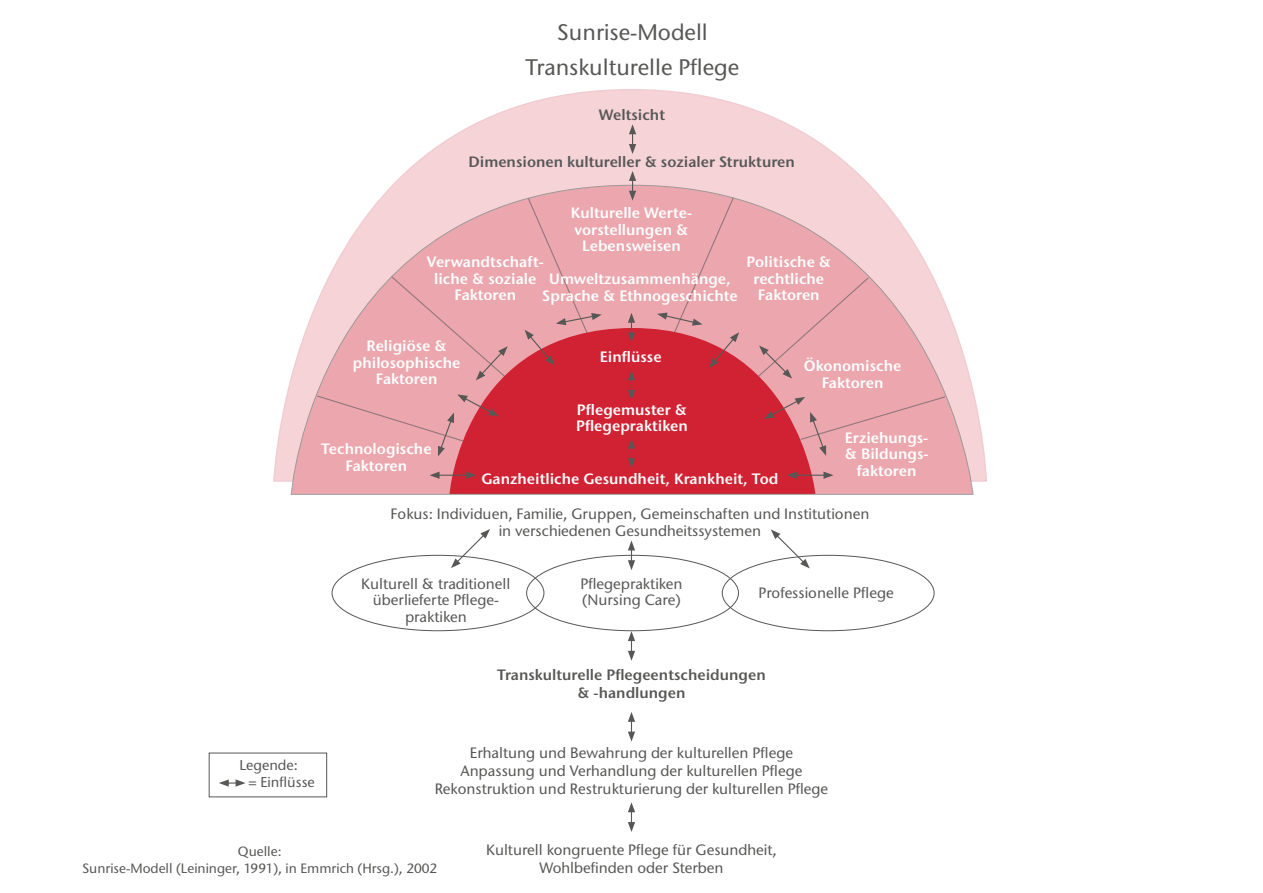
<style>
.page{position:relative;width:1263px;height:893px;background:#fff}
.page>*{position:absolute;margin:0;border:0;box-sizing:border-box;transform-origin:0 0}
.t1{font:500 22.5px "Stone Sans ITC Std";color:#575756}
.t2{font:500 15px/16.5px "Stone Sans ITC Std";color:#575756;text-align:center}
.t3{font:600 15px/16.5px "Stone Sans ITC Std";color:#fff;text-align:center}
.t4{font:600 15px/18px "Stone Sans ITC Std";color:#575756;text-align:center}
.t5{font:500 14.25px/16.5px "Stone Sans ITC Std";color:#575756}
.t6{font:500 13.5px "Stone Sans ITC Std";color:#575756}
</style>
<div class="page">
<svg style="left:273px;top:89px;width:714px;height:393px"></svg>
<svg style="left:290px;top:184px;width:684px;height:311px;background:#e7969e"></svg>
<svg style="left:629px;top:124px;width:7px;height:30px"></svg>
<svg style="left:629px;top:171px;width:7px;height:30px"></svg>
<svg style="left:628px;top:313px;width:7px;height:29px"></svg>
<svg style="left:628px;top:370px;width:7px;height:30px"></svg>
<svg style="left:628px;top:439px;width:7px;height:29px"></svg>
<svg style="left:628px;top:540px;width:7px;height:30px"></svg>
<svg style="left:628px;top:631px;width:7px;height:30px"></svg>
<svg style="left:628px;top:712px;width:7px;height:30px"></svg>
<svg style="left:628px;top:802px;width:7px;height:30px"></svg>
<svg style="left:451px;top:529px;width:39px;height:39px"></svg>
<svg style="left:771px;top:529px;width:39px;height:39px"></svg>
<div style="left:390px;top:275px;width:118px;height:105px;background:#eca7ae"></div>
<div style="left:757px;top:276px;width:113px;height:103px;background:#eca7ae"></div>
<hr style="left:437px;top:475px;width:32px;height:1px;background:#575756">
<svg style="left:466px;top:472px;width:10px;height:7px"></svg>
<svg style="left:429px;top:472px;width:11px;height:7px"></svg>
<hr style="left:794px;top:475px;width:32px;height:1px;background:#575756">
<svg style="left:823px;top:472px;width:10px;height:7px"></svg>
<svg style="left:787px;top:472px;width:10px;height:7px"></svg>
<svg style="left:764px;top:395px;width:182px;height:61px;background:#e38f98"></svg>
<svg style="left:316px;top:394px;width:183px;height:62px;background:#e39199"></svg>
<svg style="left:525px;top:197px;width:77px;height:169px;background:#e4919a"></svg>
<svg style="left:657px;top:196px;width:82px;height:172px;background:#e49098"></svg>
<svg style="left:219px;top:779px;width:27px;height:8px"></svg>
<p class="t1" style="left:557px;top:18px;width:152px">Sunrise-Modell</p>
<p class="t1" style="left:525px;top:54px;width:215px">Transkulturelle Pflege</p>
<p class="t4" style="left:599px;top:106px;width:68px">Weltsicht</p>
<p class="t4" style="left:468px;top:153px;width:328px">Dimensionen kultureller &amp; sozialer Strukturen</p>
<p class="t3" style="left:571px;top:205px;width:123px">Kulturelle Werte&shy;vorstellungen &amp;<br>Lebensweisen</p>
<p class="t3" style="left:427px;top:253px;width:118px">Verwandtschaft&shy;liche &amp; soziale<br>Faktoren</p>
<p class="t3" style="left:542px;top:271px;width:197px">Umweltzusammenhänge,<br>Sprache &amp; Ethnogeschichte</p>
<p class="t3" style="left:746px;top:253px;width:86px">Politische &amp; rechtliche<br>Faktoren</p>
<p class="t3" style="left:353px;top:337px;width:109px">Religiöse &amp; philosophische<br>Faktoren</p>
<p class="t3" style="left:600px;top:348px;width:63px">Einflüsse</p>
<p class="t3" style="left:804px;top:358px;width:99px">Ökonomische<br>Faktoren</p>
<p class="t3" style="left:576px;top:401px;width:113px;text-align:left">Pflegemuster &amp;<br>Pflegepraktiken</p>
<p class="t3" style="left:481px;top:470px;width:298px">Ganzheitliche Gesundheit, Krankheit, Tod</p>
<p class="t2" style="left:390px;top:506px;width:480px">Fokus: Individuen, Familie, Gruppen, Gemeinschaften und Institutionen in verschiedenen Gesundheitssystemen</p>
<p class="t3" style="left:845px;top:429px;width:85px">Erziehungs-&amp; Bildungs&shy;faktoren</p>
<p class="t3" style="left:321px;top:441px;width:112px">Technologische<br>Faktoren</p>
<p class="t2" style="left:361px;top:575px;width:151px">Kulturell &amp; traditionell überlieferte Pflege&shy;praktiken</p>
<p class="t2" style="left:580px;top:575px;width:104px;text-align:left">Pflegepraktiken (Nursing Care)</p>
<p class="t2" style="left:758px;top:584px;width:137px">Professionelle Pflege</p>
<p class="t5" style="left:248px;top:757px;width:68px;text-indent:-9px">Legende:<br>= Einflüsse</p>
<p class="t4" style="left:497px;top:665px;width:270px">Transkulturelle Pflegeentscheidungen &amp; -handlungen</p>
<p class="t2" style="left:470px;top:745px;width:325px">Erhaltung und Bewahrung der kulturellen Pflege</p>
<p class="t2" style="left:460px;top:763px;width:343px">Anpassung und Verhandlung der kulturellen Pflege</p>
<p class="t2" style="left:435px;top:781px;width:395px">Rekonstruktion und Restrukturierung der kulturellen Pflege</p>
<p class="t6" style="left:238px;top:843px;width:45px">Quelle:</p>
<p class="t6" style="left:82px;top:860px;width:357px">Sunrise-Modell (Leininger, 1991), in Emmrich (Hrsg.), 2002</p>
<p class="t2" style="left:486px;top:841px;width:292px;line-height:18px">Kulturell kongruente Pflege für Gesundheit,<br>Wohlbefinden oder Sterben</p>
</div>
